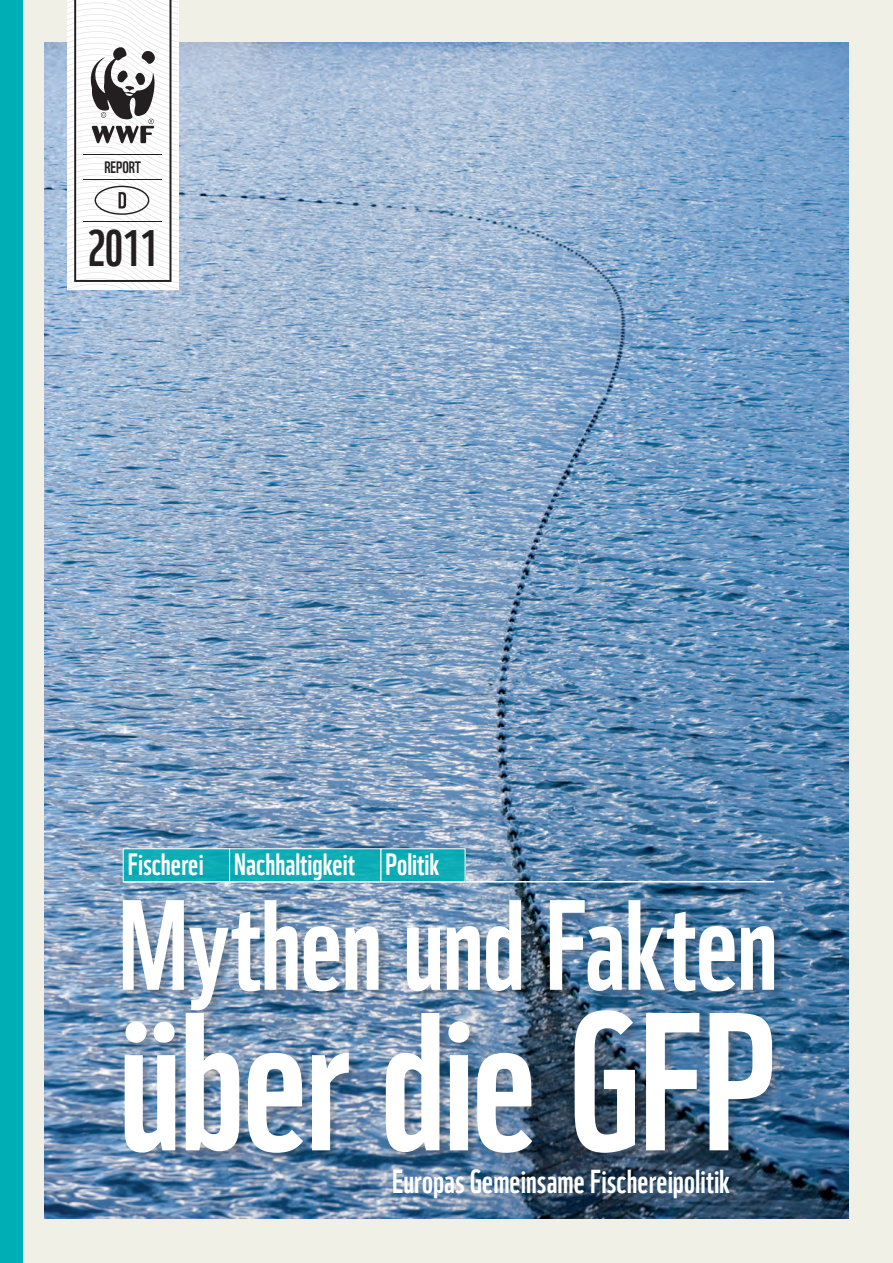
<style>
.page{position:relative;width:893px;height:1263px;background:#f0f0e6}
.page>*{position:absolute;margin:0;border:0;box-sizing:border-box;transform-origin:0 0}
.t1{font:190.8px "WWF";letter-spacing:-.015em;color:#fff}
.t2{font:124.5px "WWF";letter-spacing:-.01em;color:#fff}
.t3{font:49.95px "WWF";color:#231f20}
.t4{font:32.4px "WWF";color:#fff}
.t5{font:30px "WWF";color:#fff}
.t6{font:16.2px "WWF";color:#231f20}
</style>
<div class="page">
<img style="left:45px;top:42px;width:803px;height:1176px">
<div style="left:0;top:0;width:22px;height:1263px;background:#00afb5"></div>
<svg style="left:67px;top:0;width:112px;height:289px"></svg>
<div style="left:124px;top:901px;width:661px;height:262px;background:#231f20;opacity:.22"></div>
<hr style="left:123px;top:881px;width:651px;height:1px;background:#fff">
<div style="left:123px;top:849px;width:107px;height:33px;background:#0dadb5"></div>
<div style="left:123px;top:848px;width:107px;height:34px;border:1px solid #fff"></div>
<div style="left:230px;top:849px;width:151px;height:33px;background:#0dadb6"></div>
<div style="left:229px;top:848px;width:152px;height:34px;border:1px solid #fff"></div>
<div style="left:381px;top:849px;width:84px;height:33px;background:#0dadb5"></div>
<p class="t6" style="left:105px;top:154px;width:38px">REPORT</p>
<h3 class="t3" style="left:88px;top:209px;width:72px">2011</h3>
<p class="t5" style="left:128px;top:841px;width:313px">Fischerei Nachhaltigkeit Politik</p>
<h2 class="t2" style="left:118px;top:848px;width:662px">Mythen und Fakten</h2>
<h1 class="t1" style="left:118px;top:932px;width:659px">über die GFP</h1>
<p class="t4" style="left:392px;top:1156px;width:339px">Europas Gemeinsame Fischereipolitik</p>
</div>
